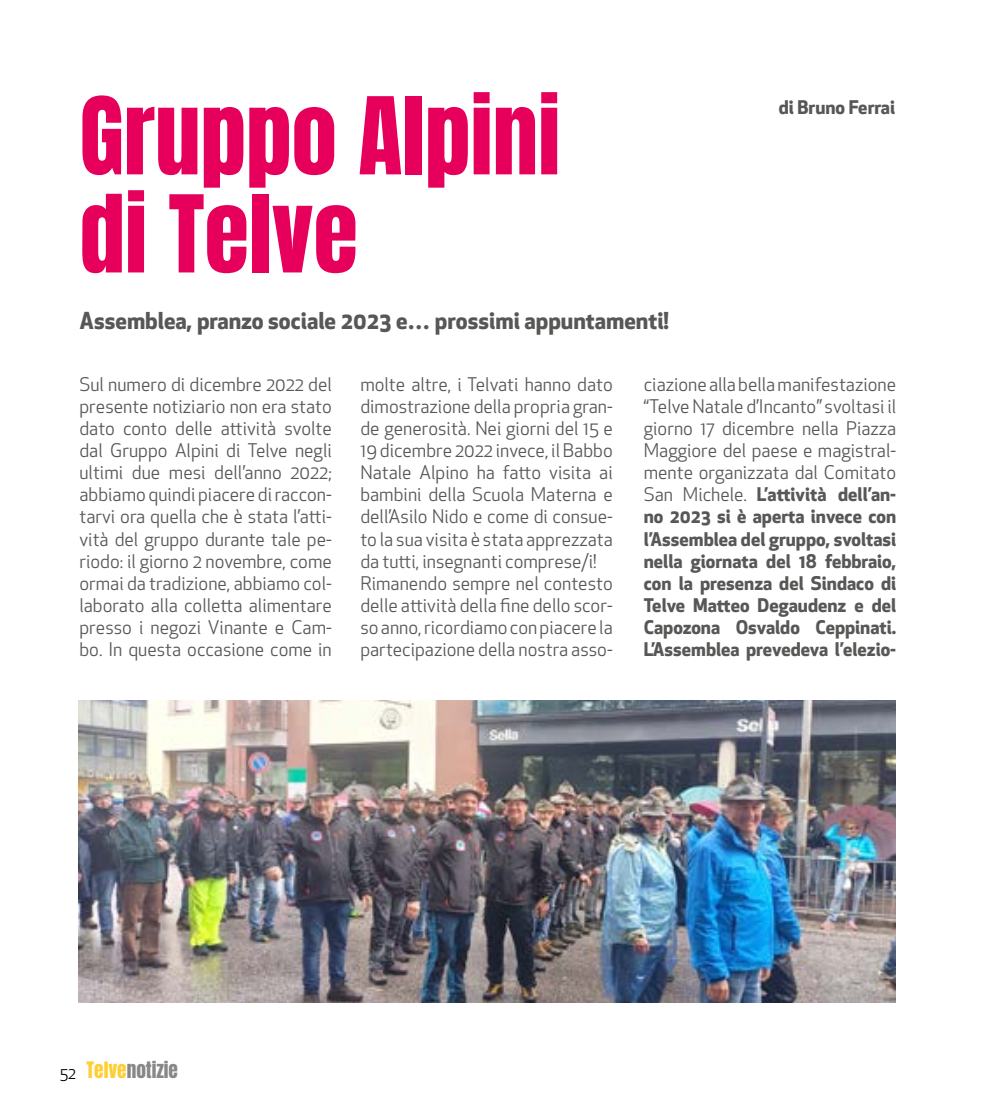
<style>
.page{position:relative;width:993px;height:1117px;background:#fff}
.page>*{position:absolute;margin:0;border:0;box-sizing:border-box;transform-origin:0 0}
.t1{font:91px/98px "Anton";color:#e6005b}
.t2{font:700 22.75px "Apex New";color:#575756}
.t3{font:19.25px "Anton";color:#878787}
.t4{font:18.38px/22.1px "Apex New";color:#575756;text-align:justify}
.t5{font:700 18.38px/22.1px "Apex New";color:#575756;text-align:justify}
.s1{font-weight:400}
.s2{font-family:"Apex New";font-size:15.75px;color:#000}
.s3{color:#ffce32}
</style>
<div class="page">
<img style="left:79px;top:700px;width:815px;height:302px">
<h1 class="t1" style="left:80px;top:94px;width:482px">Gruppo Alpini di Telve</h1>
<p class="t2" style="left:79px;top:304px;width:591px">Assemblea, pranzo sociale 2023 e… prossimi appuntamenti!</p>
<p class="t5" style="left:778px;top:96px;width:118px">di Bruno Ferrai</p>
<p class="t4" style="left:79px;top:373px;width:254px">Sul numero di dicembre 2022 del presente notiziario non era stato dato conto delle attività svolte dal Gruppo Alpini di Telve negli ultimi due mesi dell’anno 2022; abbiamo quindi piacere di raccon&shy;tarvi ora quella che è stata l’atti&shy;vità del gruppo durante tale pe&shy;riodo: il giorno 2 novembre, come ormai da tradizione, abbiamo col&shy;laborato alla colletta alimentare presso i negozi Vinante e Cam&shy;bo. In questa occasione come in</p>
<p class="t4" style="left:360px;top:373px;width:254px;text-align:left">molte altre, i Telvati hanno dato dimostrazione della propria gran&shy;de generosità. Nei giorni del 15 e 19 dicembre 2022 invece, il Babbo Natale Alpino ha fatto visita ai bambini della Scuola Materna e dell’Asilo Nido e come di consue&shy;to la sua visita è stata apprezzata da tutti, insegnanti comprese/i!<br>Rimanendo sempre nel contesto delle attività della fine dello scor&shy;so anno, ricordiamo con piacere la partecipazione della nostra asso-</p>
<p class="t5" style="left:643px;top:372px;width:254px"><span class="s1">ciazione alla bella manifestazione “Telve Natale d’Incanto” svoltasi il giorno 17 dicembre nella Piazza Maggiore del paese e magistral&shy;mente organizzata dal Comitato San Michele.</span> L’attività dell’an&shy;no 2023 si è aperta invece con l’Assemblea del gruppo, svoltasi nella giornata del 18 febbraio, con la presenza del Sindaco di Telve Matteo Degaudenz e del Capozona Osvaldo Ceppinati.<br>L’Assemblea prevedeva l’elezio-</p>
<p class="t3" style="left:60px;top:1059px;width:119px"><span class="s2">52</span> <span class="s3">Telve</span>notizie</p>
</div>
